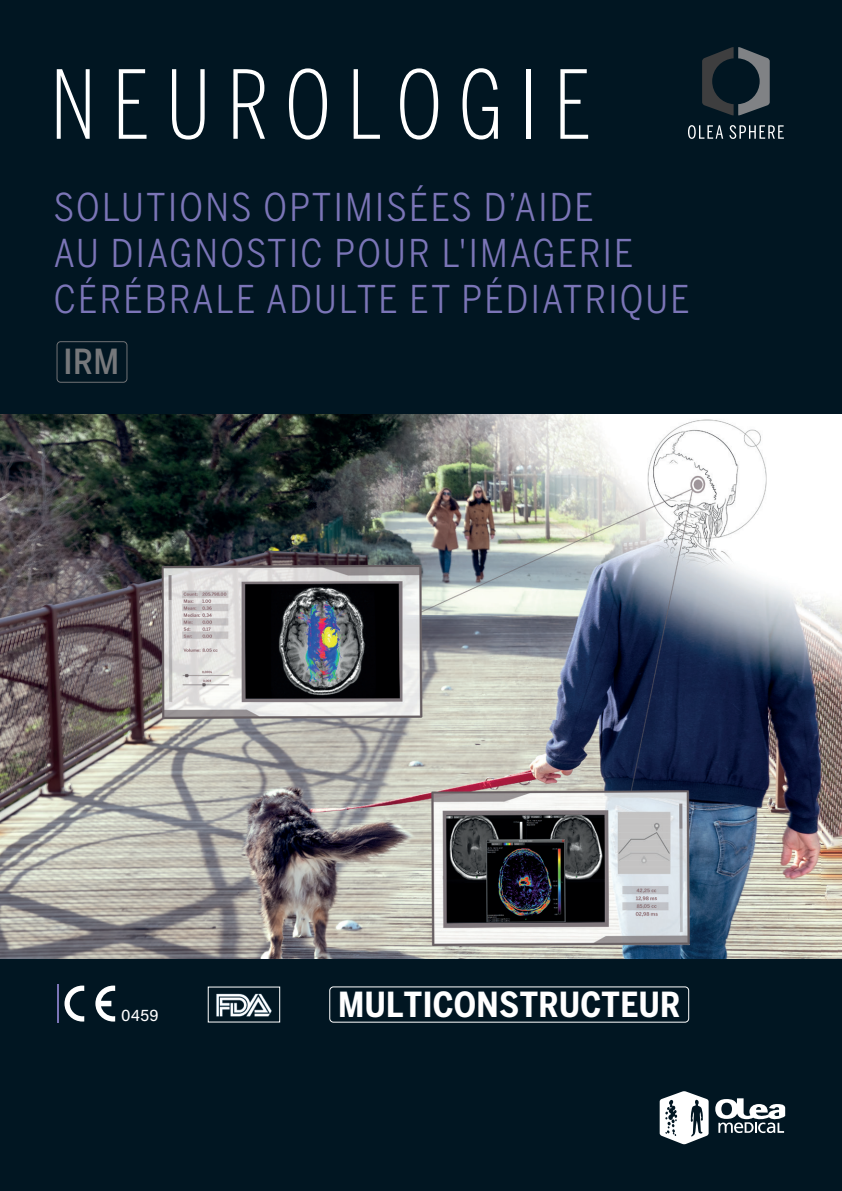
<style>
.page{position:relative;width:842px;height:1191px;background:#011622}
.page>*{position:absolute;margin:0;border:0;box-sizing:border-box;transform-origin:0 0}
.t1{font:300 94px "Benton Sans Comp";letter-spacing:.17em;color:#fff}
.t2{font:38px/46px "Benton Sans Cond";letter-spacing:.06em;color:#7b75b7}
.t3{font:700 condensed 34.2px "Benton Sans";letter-spacing:.01em;color:#fff}
.t4{font:500 34.2px "Benton Sans Cond";color:#76787b}
.t5{font:17px "Acumin Pro";color:#fff}
</style>
<div class="page">
<svg style="left:702px;top:47px;width:68px;height:68px"></svg>
<svg style="left:688px;top:125px;width:35px;height:14px"></svg>
<svg style="left:729px;top:125px;width:55px;height:14px"></svg>
<img style="left:216px;top:993px;width:56px;height:24px">
<hr style="left:57px;top:984px;width:2px;height:38px;background:#7b75b7">
<img style="left:0;top:414px;width:842px;height:544px">
<div style="left:329px;top:986px;width:360px;height:36px;border:1px solid #fff;border-radius:4px"></div>
<svg style="left:64px;top:985px;width:20px;height:36px"></svg>
<svg style="left:95px;top:985px;width:20px;height:36px"></svg>
<div style="left:57px;top:341px;width:70px;height:41px;border:1px solid #717275;border-radius:4px"></div>
<svg style="left:715px;top:1098px;width:70px;height:35px"></svg>
<svg style="left:660px;top:1091px;width:49px;height:53px"></svg>
<p class="t1" style="left:50px;top:50px;width:543px">NEUROLOGIE</p>
<p class="t2" style="left:54px;top:184px;width:637px">SOLUTIONS OPTIMISÉES D’AIDE<br>AU DIAGNOSTIC POUR L'IMAGERIE<br>CÉRÉBRALE ADULTE ET PÉDIATRIQUE</p>
<p class="t4" style="left:64px;top:341px;width:57px">IRM</p>
<p class="t5" style="left:121px;top:1003px;width:39px">0459</p>
<p class="t3" style="left:338px;top:984px;width:344px">MULTICONSTRUCTEUR</p>
</div>
